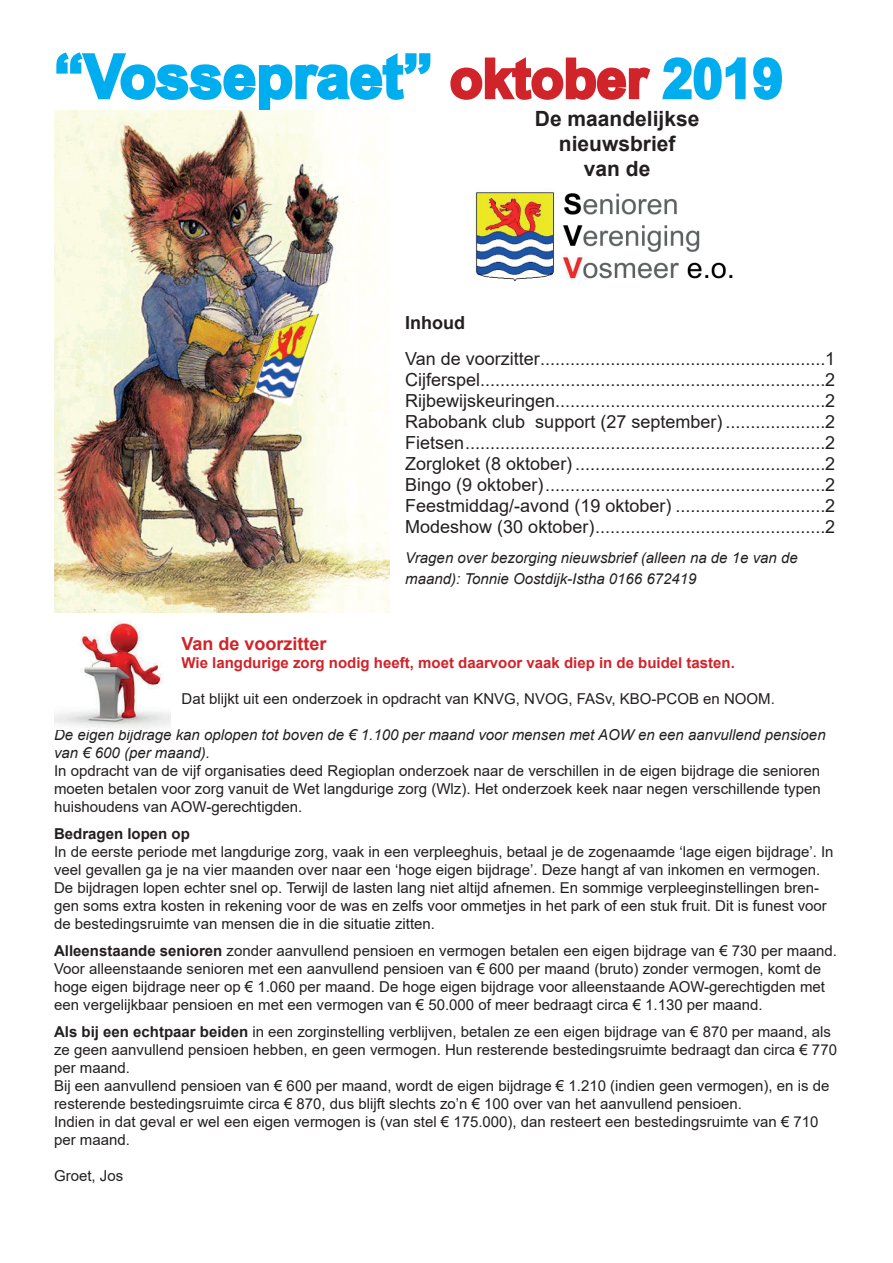
<style>
.page{position:relative;width:893px;height:1263px;background:#fff}
.page>*{position:absolute;margin:0;border:0;box-sizing:border-box;transform-origin:0 0}
.t1{font:700 60px "Arial";color:#00aeef}
.t2{font:700 21px/25.2px "Arial";color:#231f20;text-align:center}
.t3{font:18px/21px "Arial";color:#231f20;text-align:justify}
.t4{font:700 18px "Arial";color:#d1232a}
.t5{font:700 18px "Arial";color:#231f20}
.t6{font:15px/18px "Arial";color:#231f20}
.t7{font:italic 15px/18px "Arial";color:#231f20}
.t8{font:700 15px "Arial";color:#d1232a}
.t9{font:700 15px "Arial";color:#231f20}
.s1{font-size:54px;color:#d1232a}
.s2{font-size:54px}
.s3{font-weight:700}
</style>
<div class="page">
<svg style="left:56px;top:52px;width:375px;height:58px"></svg>
<svg style="left:450px;top:57px;width:201px;height:43px"></svg>
<svg style="left:662px;top:57px;width:120px;height:43px"></svg>
<img style="left:475px;top:191px;width:258px;height:91px">
<img style="left:54px;top:110px;width:335px;height:502px">
<img style="left:54px;top:621px;width:117px;height:108px">
<h1 class="t1" style="left:54px;top:34px;width:730px">“Vossepraet” <span class="s1">oktober</span> <span class="s2">2019</span></h1>
<h2 class="t2" style="left:535px;top:106px;width:166px">De maandelijkse nieuwsbrief<br>van de</h2>
<p class="t5" style="left:405px;top:310px;width:61px">Inhoud</p>
<p class="t3" style="left:405px;top:348px;width:432px">Van de voorzitter.........................................................1<br>Cijferspel.....................................................................2<br>Rijbewijskeuringen......................................................2<br>Rabobank club support (27 september) ....................2<br>Fietsen........................................................................2<br>Zorgloket (8 oktober) ..................................................2<br>Bingo (9 oktober)........................................................2<br>Feestmiddag/-avond (19 oktober) ..............................2<br>Modeshow (30 oktober)..............................................2</p>
<p class="t7" style="left:405px;top:547px;width:394px;line-height:21.6px">Vragen over bezorging nieuwsbrief (alleen na de 1e van de maand): Tonnie Oostdijk-Istha 0166 672419</p>
<p class="t4" style="left:182px;top:631px;width:147px">Van de voorzitter</p>
<p class="t8" style="left:182px;top:652px;width:555px">Wie langdurige zorg nodig heeft, moet daarvoor vaak diep in de buidel tasten.</p>
<p class="t6" style="left:182px;top:690px;width:595px">Dat blijkt uit een onderzoek in opdracht van KNVG, NVOG, FASv, KBO-PCOB en NOOM.</p>
<p class="t7" style="left:54px;top:726px;width:773px">De eigen bijdrage kan oplopen tot boven de € 1.100 per maand voor mensen met AOW en een aanvullend pensioen van € 600 (per maand).</p>
<p class="t6" style="left:54px;top:762px;width:768px;text-align:justify">In opdracht van de vijf organisaties deed Regioplan onderzoek naar de verschillen in de eigen bijdrage die senioren moeten betalen voor zorg vanuit de Wet langdurige zorg (Wlz). Het onderzoek keek naar negen verschillende typen huishoudens van AOW-gerechtigden.</p>
<p class="t9" style="left:54px;top:823px;width:137px">Bedragen lopen op</p>
<p class="t6" style="left:54px;top:843px;width:781px">In de eerste periode met langdurige zorg, vaak in een verpleeghuis, betaal je de zogenaamde ‘lage eigen bijdrage’. In veel gevallen ga je na vier maanden over naar een ‘hoge eigen bijdrage’. Deze hangt af van inkomen en vermogen.<br>De bijdragen lopen echter snel op. Terwijl de lasten lang niet altijd afnemen. En sommige verpleeginstellingen bren&shy;gen soms extra kosten in rekening voor de was en zelfs voor ommetjes in het park of een stuk fruit. Dit is funest voor de bestedingsruimte van mensen die in die situatie zitten.</p>
<p class="t6" style="left:54px;top:942px;width:784px"><span class="s3">Alleenstaande senioren</span> zonder aanvullend pensioen en vermogen betalen een eigen bijdrage van € 730 per maand.<br>Voor alleenstaande senioren met een aanvullend pensioen van € 600 per maand (bruto) zonder vermogen, komt de hoge eigen bijdrage neer op € 1.060 per maand. De hoge eigen bijdrage voor alleenstaande AOW-gerechtigden met een vergelijkbaar pensioen en met een vermogen van € 50.000 of meer bedraagt circa € 1.130 per maand.</p>
<p class="t6" style="left:54px;top:1023px;width:784px"><span class="s3">Als bij een echtpaar beiden</span> in een zorginstelling verblijven, betalen ze een eigen bijdrage van € 870 per maand, als ze geen aanvullend pensioen hebben, en geen vermogen. Hun resterende bestedingsruimte bedraagt dan circa € 770 per maand.<br>Bij een aanvullend pensioen van € 600 per maand, wordt de eigen bijdrage € 1.210 (indien geen vermogen), en is de resterende bestedingsruimte circa € 870, dus blijft slechts zo’n € 100 over van het aanvullend pensioen.<br>Indien in dat geval er wel een eigen vermogen is (van stel € 175.000), dan resteert een bestedingsruimte van € 710 per maand.</p>
<p class="t6" style="left:54px;top:1167px;width:71px">Groet, Jos</p>
</div>
